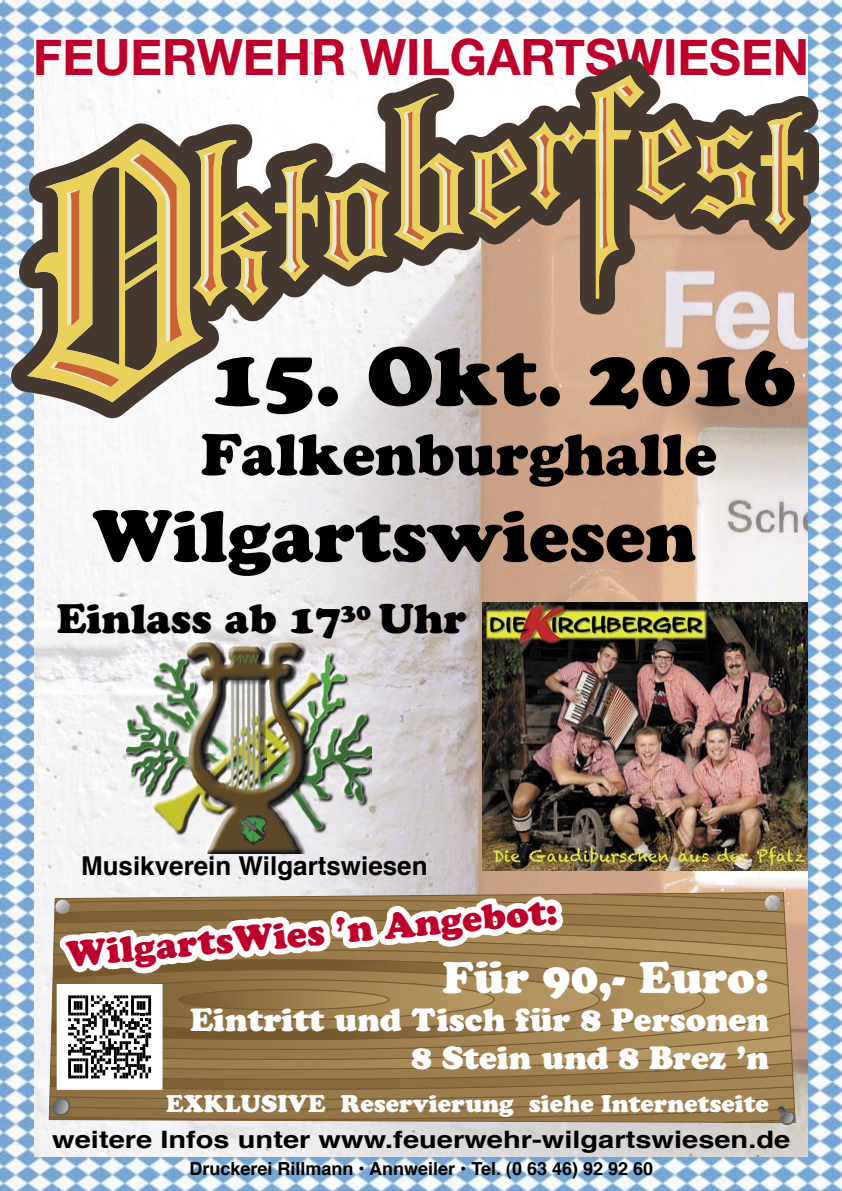
<style>
.page{position:relative;width:842px;height:1191px;background:#fff}
.page>*{position:absolute;margin:0;border:0;box-sizing:border-box;transform-origin:0 0}
.t1{font:900 82px "Cooper";color:#000}
.t2{font:900 72px "Cooper";color:#000}
.t3{font:900 58px "Cooper";color:#000}
.t4{font:700 50px "Helvetica Neue";color:#bd002b}
.t5{font:900 44px "Cooper";color:#fff}
.t6{font:900 41px "Cooper";color:#000}
.t7{font:900 36px "Cooper";color:#bd002b}
.t8{font:900 32px/38.4px "Cooper";color:#fff;text-align:right}
.t9{font:700 26px "Helvetica";color:#000}
.t10{font:700 24px "Helvetica";color:#000;scale:1.21 1}
.t11{font:900 24px "Cooper";color:#fff}
.t12{font:700 18px "Helvetica";color:#000}
</style>
<div class="page">
<img style="left:0;top:0;width:842px;height:1191px">
<img style="left:34px;top:34px;width:422px;height:631px">
<img style="left:456px;top:34px;width:352px;height:1123px">
<img style="left:34px;top:665px;width:105px;height:492px">
<img style="left:351px;top:665px;width:105px;height:492px">
<img style="left:139px;top:853px;width:212px;height:304px">
<img style="left:482px;top:602px;width:326px;height:268px">
<img style="left:126px;top:642px;width:246px;height:211px">
<svg style="left:11px;top:59px;width:808px;height:359px"></svg>
<svg style="left:27px;top:139px;width:176px;height:263px"></svg>
<svg style="left:193px;top:140px;width:124px;height:165px;background:#94815c"></svg>
<svg style="left:323px;top:75px;width:480px;height:224px"></svg>
<svg style="left:50px;top:154px;width:132px;height:233px;background:#9d844e"></svg>
<svg style="left:49px;top:889px;width:747px;height:236px;background:#a8906a"></svg>
<h3 class="t4" style="left:33px;top:26px;width:777px">FEUERWEHR WILGARTSWIESEN</h3>
<h1 class="t1" style="left:212px;top:327px;width:585px">15. Okt. 2016</h1>
<h3 class="t3" style="left:201px;top:419px;width:517px">Falkenburghalle</h3>
<h2 class="t2" style="left:93px;top:492px;width:605px">Wilgartswiesen</h2>
<h3 class="t6" style="left:57px;top:594px;width:411px">Einlass ab 17<sup>30</sup> Uhr</h3>
<p class="t9" style="left:81px;top:842px;width:348px">Musikverein Wilgartswiesen</p>
<h3 class="t7" style="left:65px;top:932px;width:494px;rotate:-5deg">WilgartsWies ’n Angebot:</h3>
<h3 class="t5" style="left:442px;top:950px;width:328px">Für 90,- Euro:</h3>
<h3 class="t8" style="left:190px;top:1000px;width:580px">Eintritt und Tisch für 8 Personen<br>8 Stein und 8 Brez ’n</h3>
<p class="t11" style="left:166px;top:1089px;width:604px">EXKLUSIVE Reservierung siehe Internetseite</p>
<p class="t10" style="left:52px;top:1117px;width:611px">weitere Infos unter www.feuerwehr-wilgartswiesen.de</p>
<p class="t12" style="left:189px;top:1152px;width:465px">Druckerei Rillmann • Annweiler • Tel. (0 63 46) 92 92 60</p>
</div>
